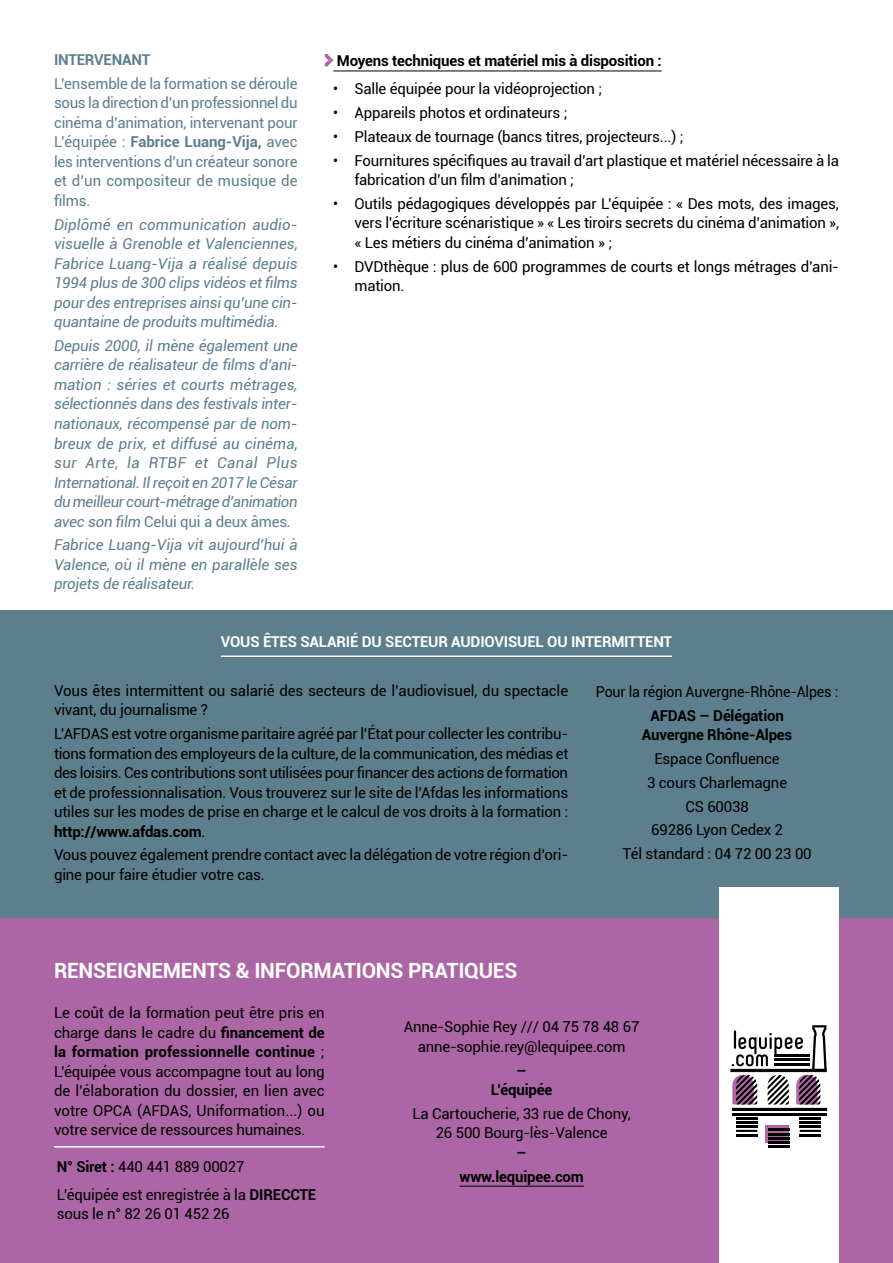
<style>
.page{position:relative;width:893px;height:1263px;background:#fff}
.page>*{position:absolute;margin:0;border:0;box-sizing:border-box;transform-origin:0 0}
.t1{font:700 21px "Roboto";letter-spacing:-.01em;color:#fff}
.t2{font:15px/19.5px "Roboto";letter-spacing:-.01em;color:#000}
.t3{font:italic 15px/19.5px "Roboto";letter-spacing:-.01em;color:#5d7e8d;text-align:justify}
.t4{font:15px/19.5px "Roboto";letter-spacing:-.005em;color:#5d7e8d;text-align:justify}
.t5{font:700 15px/19.5px "Roboto";letter-spacing:-.01em;color:#000;text-align:center}
.t6{font:700 15px "Roboto";letter-spacing:-.01em;color:#fff}
.t7{font:15px "Roboto";letter-spacing:-.01em;color:#000;scale:.95 1}
.t8{font:700 15px "Roboto";letter-spacing:-.01em;color:#5d7e8d}
.s1{font-weight:700}
.s2{font-style:normal}
</style>
<div class="page">
<hr style="left:333px;top:71px;width:329px;height:1px;background:#000">
<svg style="left:325px;top:54px;width:8px;height:12px"></svg>
<div style="left:0;top:610px;width:893px;height:308px;background:#5d7e8d"></div>
<hr style="left:221px;top:655px;width:451px;height:2px;background:#fff">
<div style="left:0;top:918px;width:893px;height:345px;background:#ad66a5"></div>
<div style="left:719px;top:888px;width:120px;height:375px;background:#fff"></div>
<hr style="left:732px;top:1113px;width:95px;height:2px;background:#000">
<hr style="left:736px;top:1117px;width:21px;height:2px;background:#000">
<hr style="left:736px;top:1122px;width:21px;height:2px;background:#000">
<hr style="left:736px;top:1126px;width:21px;height:2px;background:#000">
<hr style="left:736px;top:1130px;width:21px;height:2px;background:#000">
<hr style="left:736px;top:1134px;width:21px;height:2px;background:#000">
<hr style="left:800px;top:1117px;width:21px;height:2px;background:#000">
<hr style="left:800px;top:1122px;width:21px;height:2px;background:#000">
<hr style="left:800px;top:1126px;width:21px;height:2px;background:#000">
<hr style="left:800px;top:1130px;width:21px;height:2px;background:#000">
<hr style="left:800px;top:1134px;width:21px;height:2px;background:#000">
<hr style="left:732px;top:1108px;width:95px;height:3px;background:#000">
<hr style="left:730px;top:1069px;width:97px;height:3px;background:#000">
<svg style="left:765px;top:1125px;width:24px;height:18px"></svg>
<hr style="left:769px;top:1129px;width:21px;height:2px;background:#000">
<hr style="left:769px;top:1133px;width:21px;height:2px;background:#000">
<hr style="left:769px;top:1137px;width:21px;height:2px;background:#000">
<hr style="left:769px;top:1141px;width:21px;height:2px;background:#000">
<hr style="left:769px;top:1145px;width:21px;height:2px;background:#000">
<svg style="left:732px;top:1025px;width:95px;height:79px"></svg>
<hr style="left:459px;top:1186px;width:125px;height:1px;background:#000">
<hr style="left:54px;top:1146px;width:271px;height:1px;background:#fff">
<p class="t8" style="left:54px;top:49px;width:98px">INTERVENANT</p>
<p class="t4" style="left:54px;top:73px;width:245px">L’ensemble de la formation se déroule sous la direction d’un professionnel du cinéma d’animation, intervenant pour L’équipée : <span class="s1">Fabrice Luang-Vija,</span> avec les interventions d’un créateur sonore et d’un compositeur de musique de films.</p>
<p class="t3" style="left:54px;top:214px;width:245px">Diplômé en communication audio&shy;visuelle à Grenoble et Valenciennes, Fabrice Luang-Vija a réalisé depuis 1994 plus de 300 clips vidéos et films pour des entreprises ainsi qu’une cin&shy;quantaine de produits multimédia.</p>
<p class="t3" style="left:54px;top:335px;width:245px">Depuis 2000, il mène également une carrière de réalisateur de films d’ani&shy;mation : séries et courts métrages, sélectionnés dans des festivals inter&shy;nationaux, récompensé par de nom&shy;breux de prix, et diffusé au cinéma, sur Arte, la RTBF et Canal Plus International. Il reçoit en 2017 le César du meilleur court-métrage d’animation avec son film <span class="s2">Celui qui a deux âmes</span>.</p>
<p class="t3" style="left:54px;top:535px;width:245px">Fabrice Luang-Vija vit aujourd’hui à Valence, où il mène en parallèle ses projets de réalisateur.</p>
<p class="t5" style="left:337px;top:51px;width:326px">Moyens techniques et matériel mis à disposition :</p>
<p class="t2" style="left:333px;top:79px;width:271px">• Salle équipée pour la vidéoprojection ;</p>
<p class="t2" style="left:333px;top:103px;width:236px">• Appareils photos et ordinateurs ;</p>
<p class="t2" style="left:333px;top:126px;width:352px">• Plateaux de tournage (bancs titres, projecteurs...) ;</p>
<p class="t2" style="left:354px;top:150px;width:486px;text-indent:-21px">• Fournitures spécifiques au travail d’art plastique et matériel nécessaire à la fabrication d’un film d’animation ;</p>
<p class="t2" style="left:354px;top:193px;width:486px;text-align:justify;text-indent:-21px">• Outils pédagogiques développés par L’équipée : « Des mots, des images, vers l’écriture scénaristique » « Les tiroirs secrets du cinéma d’animation », « Les métiers du cinéma d’animation » ;</p>
<p class="t2" style="left:354px;top:256px;width:486px;text-indent:-21px">• DVDthèque : plus de 600 programmes de courts et longs métrages d’ani&shy;mation.</p>
<p class="t6" style="left:221px;top:631px;width:453px">VOUS ÊTES SALARIÉ DU SECTEUR AUDIOVISUEL OU INTERMITTENT</p>
<p class="t2" style="left:54px;top:680px;width:516px">Vous êtes intermittent ou salarié des secteurs de l’audiovisuel, du spectacle vivant, du journalisme ?</p>
<p class="t2" style="left:54px;top:723px;width:516px;text-align:justify">L’AFDAS est votre organisme paritaire agréé par l’État pour collecter les contribu&shy;tions formation des employeurs de la culture, de la communication, des médias et des loisirs. Ces contributions sont utilisées pour financer des actions de formation et de professionnalisation. Vous trouverez sur le site de l’Afdas les informations utiles sur les modes de prise en charge et le calcul de vos droits à la formation : <span class="s1">http://www.afdas.com</span>.</p>
<p class="t2" style="left:54px;top:845px;width:516px">Vous pouvez également prendre contact avec la délégation de votre région d’ori&shy;gine pour faire étudier votre cas.</p>
<p class="t7" style="left:596px;top:681px;width:257px">Pour la région Auvergne-Rhône-Alpes :</p>
<p class="t5" style="left:642px;top:705px;width:152px">AFDAS – Délégation<br>Auvergne Rhône-Alpes</p>
<p class="t2" style="left:623px;top:746px;width:191px;line-height:23.7px;text-align:center">Espace Confluence<br>3 cours Charlemagne<br>CS 60038<br>69286 Lyon Cedex 2<br>Tél standard : 04 72 00 23 00</p>
<h1 class="t1" style="left:54px;top:955px;width:465px">RENSEIGNEMENTS &amp; INFORMATIONS PRATIQUES</h1>
<p class="t2" style="left:54px;top:1003px;width:272px;text-align:justify">Le coût de la formation peut être pris en charge dans le cadre du <span class="s1">financement de la formation professionnelle continue</span> ; L’équipée vous accompagne tout au long de l’élaboration du dossier, en lien avec votre OPCA (AFDAS, Uniformation...) ou votre service de ressources humaines.</p>
<p class="t2" style="left:57px;top:1152px;width:261px;line-height:28px"><span class="s1">N° Siret :</span> 440 441 889 00027<br>L’équipée est enregistrée à la <span class="s1">DIRECCTE</span></p>
<p class="t2" style="left:57px;top:1204px;width:174px">sous le n° 82 26 01 452 26</p>
<p class="t2" style="left:404px;top:1017px;width:237px;text-align:center">Anne-Sophie Rey /// 04 75 78 48 67 anne-sophie.rey@lequipee.com</p>
<p class="t5" style="left:491px;top:1060px;width:63px">–<br>L’équipée</p>
<p class="t2" style="left:413px;top:1103px;width:220px;text-align:center">La Cartoucherie, 33 rue de Chony,<br>26 500 Bourg-lès-Valence</p>
<p class="t5" style="left:459px;top:1140px;width:126px;line-height:23.7px">– www.lequipee.com</p>
</div>
